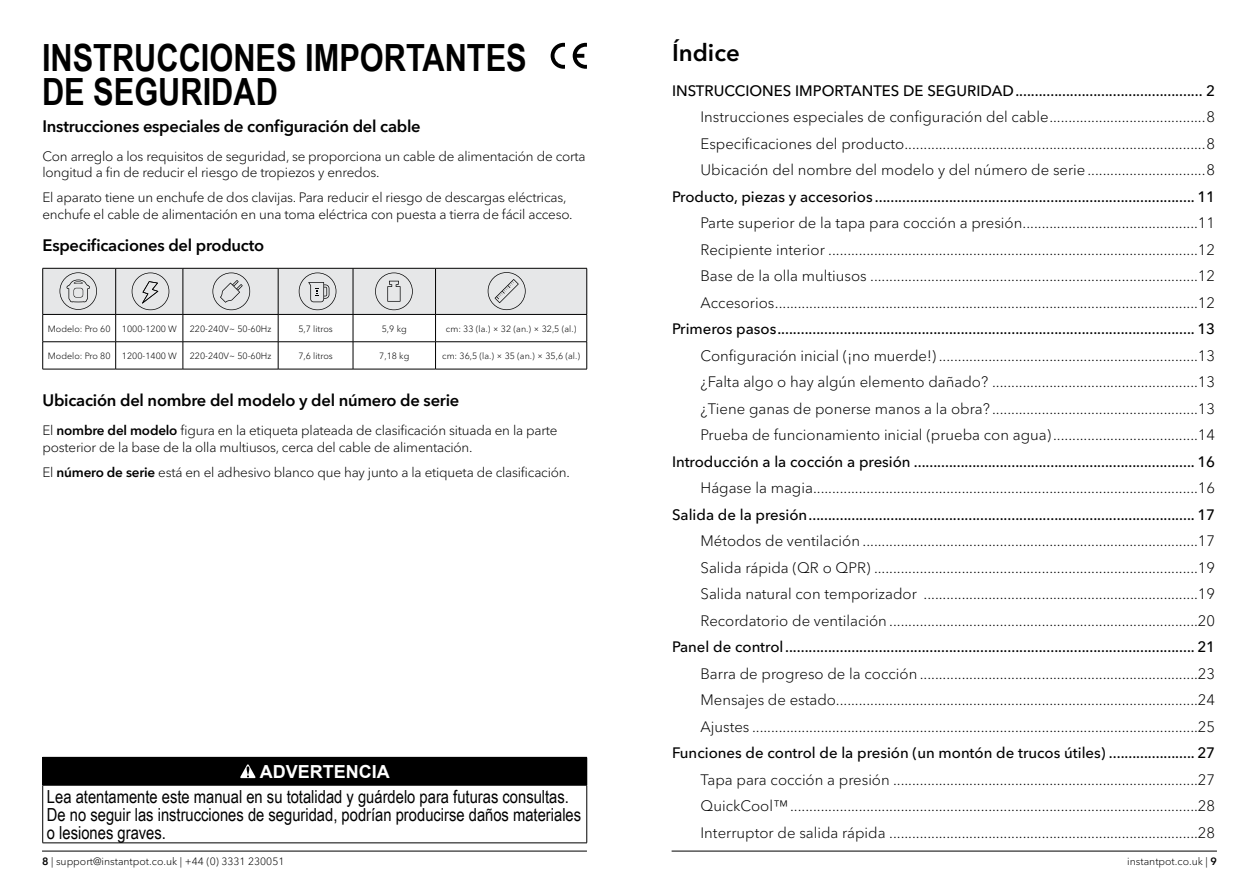
<style>
.page{position:relative;width:1259px;height:893px;background:#fff}
.page>*{position:absolute;margin:0;border:0;box-sizing:border-box;transform-origin:0 0}
.t1{font:700 37.5px/34.5px "Arial Narrow";color:#000}
.t2{font:600 24px "Avenir Next LT Pro";color:#000}
.t3{font:18px/18px "Arial Narrow";color:#000}
.t4{font:700 18px "Arial";color:#fff}
.t5{font:600 16.5px "Avenir Next LT Pro";letter-spacing:-.015em;color:#000}
.t6{font:300 15px/26.5px "Avenir Next LT Pro";color:#000;text-align:justify}
.t7{font:500 15px "Avenir Next LT Pro";color:#000}
.t8{font:300 13.5px/16.5px "Avenir Next LT Pro";letter-spacing:-.015em;color:#000}
.t9{font:300 10.5px "Avenir Next LT Pro";color:#000}
.t10{font:300 9px "Avenir Next LT Pro";color:#000}
.s1{font-weight:600}
</style>
<div class="page">
<hr style="left:671px;top:851px;width:546px;height:1px;background:#000">
<div style="left:43px;top:757px;width:544px;height:28px;background:#000"></div>
<svg style="left:42px;top:757px;width:1px;height:28px"></svg>
<hr style="left:43px;top:785px;width:544px;height:1px;background:#000">
<hr style="left:42px;top:785px;width:1px;height:58px;background:#000">
<hr style="left:586px;top:785px;width:1px;height:58px;background:#000">
<hr style="left:43px;top:843px;width:544px;height:1px;background:#000">
<svg style="left:240px;top:764px;width:16px;height:14px"></svg>
<hr style="left:42px;top:851px;width:545px;height:1px;background:#000">
<svg style="left:573px;top:43px;width:14px;height:26px"></svg>
<svg style="left:550px;top:43px;width:15px;height:26px"></svg>
<hr style="left:43px;top:369px;width:73px;height:1px;background:#000">
<hr style="left:116px;top:369px;width:67px;height:1px;background:#000">
<hr style="left:183px;top:369px;width:95px;height:1px;background:#000">
<hr style="left:278px;top:369px;width:75px;height:1px;background:#000">
<hr style="left:353px;top:369px;width:82px;height:1px;background:#000">
<hr style="left:435px;top:369px;width:152px;height:1px;background:#000">
<svg style="left:42px;top:268px;width:545px;height:101px"></svg>
<h1 class="t1" style="left:42px;top:38px;width:486px">INSTRUCCIONES IMPORTANTES<br>DE SEGURIDAD</h1>
<p class="t5" style="left:43px;top:116px;width:380px">Instrucciones especiales de configuración del cable</p>
<p class="t8" style="left:43px;top:148px;width:544px">Con arreglo a los requisitos de seguridad, se proporciona un cable de alimentación de corta longitud a fin de reducir el riesgo de tropiezos y enredos.</p>
<p class="t8" style="left:43px;top:189px;width:531px">El aparato tiene un enchufe de dos clavijas. Para reducir el riesgo de descargas eléctricas, enchufe el cable de alimentación en una toma eléctrica con puesta a tierra de fácil acceso.</p>
<p class="t5" style="left:43px;top:235px;width:223px">Especificaciones del producto</p>
<p class="t10" style="left:48px;top:323px;width:64px">Modelo: Pro 60</p>
<p class="t10" style="left:122px;top:323px;width:56px">1000-1200 W</p>
<p class="t10" style="left:190px;top:323px;width:83px">220-240V~ 50-60Hz</p>
<p class="t10" style="left:298px;top:323px;width:36px">5,7 litros</p>
<p class="t10" style="left:382px;top:323px;width:26px">5,9 kg</p>
<p class="t10" style="left:446px;top:323px;width:132px">cm: 33 (la.) × 32 (an.) × 32,5 (al.)</p>
<p class="t10" style="left:48px;top:350px;width:64px">Modelo: Pro 80</p>
<p class="t10" style="left:122px;top:350px;width:56px">1200-1400 W</p>
<p class="t10" style="left:190px;top:350px;width:83px">220-240V~ 50-60Hz</p>
<p class="t10" style="left:298px;top:350px;width:36px">7,6 litros</p>
<p class="t10" style="left:379px;top:350px;width:32px">7,18 kg</p>
<p class="t10" style="left:442px;top:350px;width:139px">cm: 36,5 (la.) × 35 (an.) × 35,6 (al.)</p>
<p class="t5" style="left:43px;top:390px;width:418px">Ubicación del nombre del modelo y del número de serie</p>
<p class="t8" style="left:43px;top:422px;width:516px">El <span class="s1">nombre del modelo</span> figura en la etiqueta plateada de clasificación situada en la parte posterior de la base de la olla multiusos, cerca del cable de alimentación.</p>
<p class="t8" style="left:43px;top:464px;width:529px">El <span class="s1">número de serie</span> está en el adhesivo blanco que hay junto a la etiqueta de clasificación.</p>
<p class="t4" style="left:260px;top:760px;width:131px">ADVERTENCIA</p>
<p class="t3" style="left:47px;top:787px;width:536px">Lea atentamente este manual en su totalidad y guárdelo para futuras consultas.<br>De no seguir las instrucciones de seguridad, podrían producirse daños materiales o lesiones graves.</p>
<p class="t9" style="left:42px;top:855px;width:244px"><span class="s1">8</span> | support@instantpot.co.uk | +44 (0) 3331 230051</p>
<h2 class="t2" style="left:672px;top:38px;width:69px">Índice</h2>
<p class="t7" style="left:672px;top:81px;width:544px">INSTRUCCIONES IMPORTANTES DE SEGURIDAD................................................ 2</p>
<p class="t6" style="left:700px;top:104px;width:516px">Instrucciones especiales de configuración del cable.........................................8<br>Especificaciones del producto...............................................................................8<br>Ubicación del nombre del modelo y del número de serie...............................8</p>
<p class="t7" style="left:672px;top:187px;width:545px">Producto, piezas y accesorios .................................................................................. 11</p>
<p class="t6" style="left:700px;top:210px;width:516px">Parte superior de la tapa para cocción a presión..............................................11<br>Recipiente interior .................................................................................................12<br>Base de la olla multiusos ......................................................................................12<br>Accesorios...............................................................................................................12</p>
<p class="t7" style="left:672px;top:320px;width:544px">Primeros pasos........................................................................................................... 13</p>
<p class="t6" style="left:700px;top:342px;width:516px">Configuración inicial (¡no muerde!) ....................................................................13 ¿Falta algo o hay algún elemento dañado? ......................................................13 ¿Tiene ganas de ponerse manos a la obra? ......................................................13<br>Prueba de funcionamiento inicial (prueba con agua)......................................14</p>
<p class="t7" style="left:672px;top:453px;width:544px">Introducción a la cocción a presión ........................................................................ 16</p>
<p class="t6" style="left:700px;top:475px;width:516px">Hágase la magia.....................................................................................................16</p>
<p class="t7" style="left:672px;top:506px;width:544px">Salida de la presión................................................................................................... 17</p>
<p class="t6" style="left:700px;top:528px;width:516px">Métodos de ventilación ........................................................................................17<br>Salida rápida (QR o QPR) .....................................................................................19<br>Salida natural con temporizador ........................................................................19<br>Recordatorio de ventilación .................................................................................20</p>
<p class="t7" style="left:672px;top:638px;width:544px">Panel de control......................................................................................................... 21</p>
<p class="t6" style="left:700px;top:660px;width:516px">Barra de progreso de la cocción .........................................................................23<br>Mensajes de estado...............................................................................................24<br>Ajustes .....................................................................................................................25</p>
<p class="t7" style="left:672px;top:744px;width:544px">Funciones de control de la presión (un montón de trucos útiles) ...................... 27</p>
<p class="t6" style="left:700px;top:766px;width:516px">Tapa para cocción a presión ................................................................................27<br>QuickCool™...........................................................................................................28<br>Interruptor de salida rápida .................................................................................28</p>
<p class="t9" style="left:1127px;top:855px;width:91px">instantpot.co.uk | <span class="s1">9</span></p>
</div>
